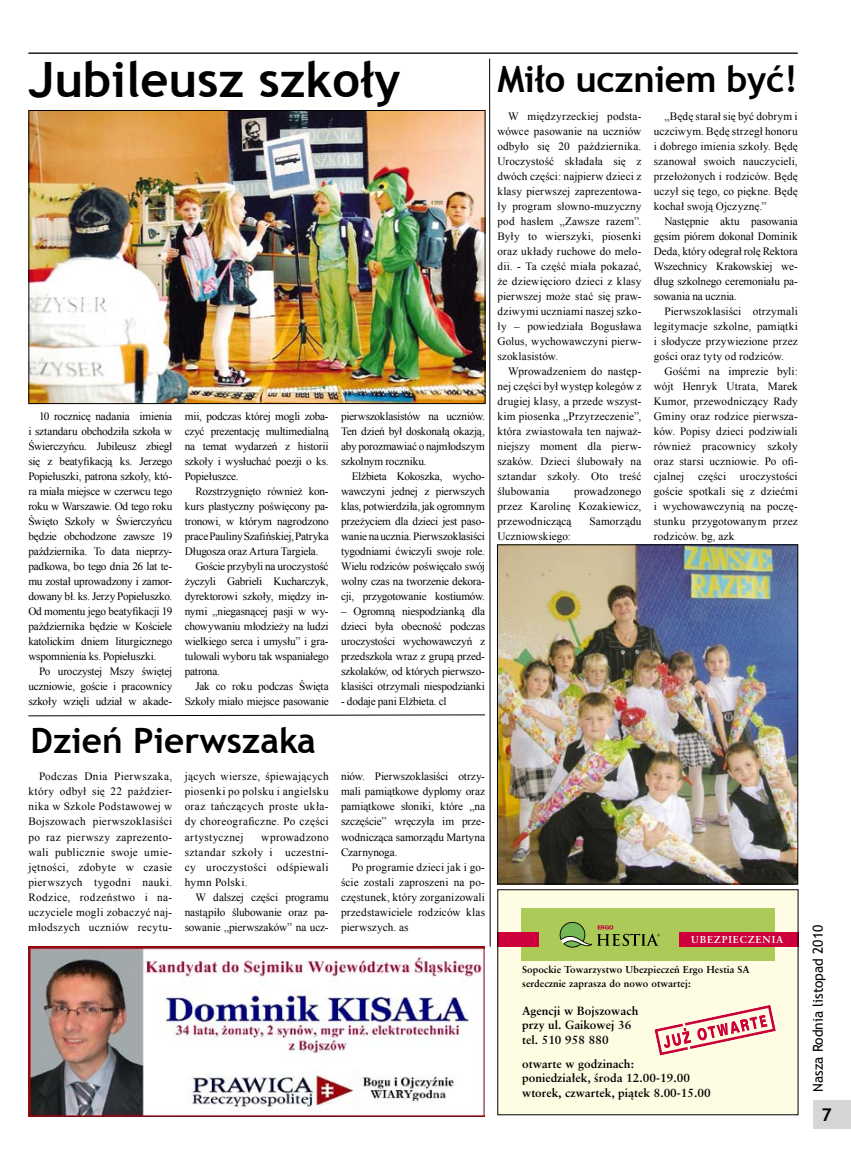
<style>
.page{position:relative;width:851px;height:1170px;background:#fff}
.page>*{position:absolute;margin:0;border:0;box-sizing:border-box;transform-origin:0 0}
.t1{font:700 48.75px "Trebuchet MS";color:#000}
.t2{font:700 36.25px "Trebuchet MS";letter-spacing:-.01em;color:#000}
.t3{font:700 35px "Trebuchet MS";color:#000}
.t4{font:13.75px "Trebuchet MS";color:#000}
.t5{font:700 11.88px/14.6px "Classical Garamond PL";color:#000}
.t6{font:11.25px/15px "Times New Roman";letter-spacing:-.005em;color:#000;text-align:justify}
.t7{font:11.25px "Times New Roman";letter-spacing:-.025em;color:#000}
.t8{font:11.25px "Times New Roman";letter-spacing:.015em;color:#000}
.t9{font:700 10.12px/13.2px "Classical Garamond PL";color:#000}
.t10{font:700 10px "Classical Garamond PL";letter-spacing:.08em;color:#fff}
</style>
<div class="page">
<div style="left:812px;top:1100px;width:38px;height:28px;background:#d5d6d7"></div>
<hr style="left:28px;top:53px;width:769px;height:1px;background:#000">
<div style="left:497px;top:889px;width:301px;height:225px;background:#fffce4"></div>
<div style="left:520px;top:908px;width:254px;height:52px;background:#acca57"></div>
<div style="left:678px;top:932px;width:120px;height:14px;background:#ce003c"></div>
<div style="left:497px;top:932px;width:41px;height:14px;background:#ce003c"></div>
<svg style="left:654px;top:1005px;width:121px;height:50px"></svg>
<svg style="left:559px;top:921px;width:100px;height:26px"></svg>
<svg style="left:28px;top:58px;width:462px;height:889px"></svg>
<img style="left:28px;top:945px;width:456px;height:171px">
<img style="left:31px;top:112px;width:452px;height:290px">
<div style="left:29px;top:110px;width:456px;height:294px;border:1px solid #000"></div>
<img style="left:499px;top:546px;width:297px;height:336px">
<div style="left:497px;top:544px;width:301px;height:340px;border:1px solid #000"></div>
<h1 class="t1" style="left:28px;top:49px;width:373px">Jubileusz szkoły</h1>
<p class="t6" style="left:28px;top:409px;width:145px;text-indent:11px">10 rocznicę nadania imienia i sztandaru obchodziła szkoła w Świerczyńcu. Jubileusz zbiegł się z beatyfikacją ks. Jerzego Popiełuszki, patrona szkoły, któ&shy;ra miała miejsce w czerwcu tego roku w Warszawie. Od tego roku Święto Szkoły w Świerczyńcu będzie obchodzone zawsze 19 października. To data nieprzy&shy;padkowa, bo tego dnia 26 lat te&shy;mu został uprowadzony i zamor&shy;dowany bł. ks. Jerzy Popiełuszko.<br>Od momentu jego beatyfikacji 19 października będzie w Kościele katolickim dniem liturgicznego wspomnienia ks. Popiełuszki.</p>
<p class="t6" style="left:28px;top:664px;width:145px;text-indent:11px">Po uroczystej Mszy świętej uczniowie, goście i pracownicy szkoły wzięli udział w akade-</p>
<p class="t6" style="left:185px;top:409px;width:145px">mii, podczas której mogli zoba&shy;czyć prezentację multimedialną na temat wydarzeń z historii szkoły i wysłuchać poezji o ks.<br>Popiełuszce.</p>
<p class="t6" style="left:195px;top:484px;width:135px">Rozstrzygnięto również kon-</p>
<p class="t6" style="left:185px;top:499px;width:145px">kurs plastyczny poświęcony pa-</p>
<p class="t6" style="left:185px;top:514px;width:145px">tronowi, w którym nagrodzono</p>
<p class="t6" style="left:185px;top:529px;width:145px">prace Pauliny Szafińskiej, Patryka</p>
<p class="t6" style="left:185px;top:544px;width:135px">Długosza oraz Artura Targiela.</p>
<p class="t6" style="left:195px;top:559px;width:135px">Goście przybyli na uroczystość</p>
<p class="t6" style="left:185px;top:574px;width:145px">życzyli Gabrieli Kucharczyk,</p>
<p class="t6" style="left:185px;top:589px;width:145px">dyrektorowi szkoły, między in-</p>
<p class="t6" style="left:185px;top:604px;width:145px">nymi „niegasnącej pasji w wy-</p>
<p class="t6" style="left:185px;top:619px;width:145px">chowywaniu młodzieży na ludzi</p>
<p class="t6" style="left:185px;top:634px;width:145px">wielkiego serca i umysłu” i gra-</p>
<p class="t6" style="left:185px;top:649px;width:145px">tulowali wyboru tak wspaniałego</p>
<p class="t6" style="left:185px;top:664px;width:37px">patrona.</p>
<p class="t6" style="left:195px;top:679px;width:135px">Jak co roku podczas Święta</p>
<p class="t6" style="left:185px;top:694px;width:145px">Szkoły miało miejsce pasowanie</p>
<h3 class="t3" style="left:30px;top:718px;width:287px">Dzień Pierwszaka</h3>
<p class="t6" style="left:28px;top:769px;width:145px;text-indent:11px">Podczas Dnia Pierwszaka, który odbył się 22 paździer&shy;nika w Szkole Podstawowej w Bojszowach pierwszoklasiści po raz pierwszy zaprezento&shy;wali publicznie swoje umie&shy;jętności, zdobyte w czasie pierwszych tygodni nauki.<br>Rodzice, rodzeństwo i na&shy;uczyciele mogli zobaczyć naj&shy;młodszych uczniów recytu-</p>
<p class="t6" style="left:185px;top:769px;width:145px">jących wiersze, śpiewających piosenki po polsku i angielsku oraz tańczących proste ukła&shy;dy choreograficzne. Po części artystycznej</p>
<p class="t6" style="left:185px;top:829px;width:145px;text-indent:77px">wprowadzono sztandar szkoły i uczestni&shy;cy uroczystości odśpiewali hymn Polski.</p>
<p class="t6" style="left:185px;top:889px;width:145px;text-indent:11px">W dalszej części programu nastąpiło ślubowanie oraz pa&shy;sowanie „pierwszaków” na ucz-</p>
<p class="t6" style="left:341px;top:409px;width:145px">pierwszoklasistów na uczniów.<br>Ten dzień był doskonałą okazją, aby porozmawiać o najmłodszym szkolnym roczniku.</p>
<p class="t6" style="left:341px;top:469px;width:145px;text-indent:11px">Elżbieta Kokoszka, wycho&shy;wawczyni jednej z pierwszych klas, potwierdziła, jak ogromnym przeżyciem dla dzieci jest paso&shy;wanie na ucznia. Pierwszoklasiści tygodniami ćwiczyli swoje role.<br>Wielu rodziców poświęcało swój wolny czas na tworzenie dekora&shy;cji, przygotowanie kostiumów.</p>
<p class="t6" style="left:341px;top:604px;width:145px">– Ogromną niespodzianką dla dzieci była obecność podczas uroczystości wychowawczyń z przedszkola wraz z grupą przed&shy;szkolaków, od których pierwszo&shy;klasiści otrzymali niespodzianki</p>
<p class="t7" style="left:341px;top:694px;width:107px">- dodaje pani Elżbieta. cl</p>
<p class="t6" style="left:341px;top:769px;width:145px">niów. Pierwszoklasiści otrzy&shy;mali pamiątkowe dyplomy oraz pamiątkowe słoniki, które „na szczęście” wręczyła im prze&shy;wodnicząca samorządu Martyna Czarnynoga.</p>
<p class="t6" style="left:341px;top:859px;width:145px;text-indent:11px">Po programie dzieci jak i go&shy;ście zostali zaproszeni na po&shy;częstunek, który zorganizowali przedstawiciele rodziców klas pierwszych. as</p>
<h2 class="t2" style="left:497px;top:56px;width:302px">Miło uczniem być!</h2>
<p class="t6" style="left:497px;top:109px;width:145px;text-indent:11px">W międzyrzeckiej podsta&shy;wówce pasowanie na uczniów odbyło się 20 października.<br>Uroczystość składała się z dwóch części: najpierw dzieci z klasy pierwszej zaprezentowa&shy;ły program słowno-muzyczny pod hasłem „Zawsze razem”.<br>Były to wierszyki, piosenki oraz układy ruchowe do melo&shy;dii. - Ta część miała pokazać, że dziewięcioro dzieci z klasy pierwszej może stać się praw&shy;dziwymi uczniami naszej szko&shy;ły – powiedziała Bogusława Golus, wychowawczyni pierw&shy;szoklasistów.</p>
<p class="t6" style="left:497px;top:364px;width:145px;text-indent:11px">Wprowadzeniem do następ&shy;nej części był występ kolegów z drugiej klasy, a przede wszyst&shy;kim piosenka „Przyrzeczenie”, która zwiastowała ten najważ&shy;niejszy moment dla pierw&shy;szaków. Dzieci ślubowały na sztandar szkoły. Oto treść ślubowania</p>
<p class="t6" style="left:497px;top:484px;width:145px;text-indent:77px">prowadzonego przez Karolinę Kozakiewicz, przewodniczącą</p>
<p class="t8" style="left:589px;top:514px;width:53px">Samorządu</p>
<p class="t6" style="left:497px;top:529px;width:75px">Uczniowskiego:</p>
<p class="t6" style="left:653px;top:109px;width:145px;text-indent:11px">„Będę starał się być dobrym i uczciwym. Będę strzegł honoru i dobrego imienia szkoły. Będę szanował swoich nauczycieli, przełożonych i rodziców. Będę uczył się tego, co piękne. Będę kochał swoją Ojczyznę.”</p>
<p class="t6" style="left:653px;top:214px;width:145px;text-indent:11px">Następnie aktu pasowania gęsim piórem dokonał Dominik Deda, który odegrał rolę Rektora Wszechnicy Krakowskiej we&shy;dług szkolnego ceremoniału pa&shy;sowania na ucznia.</p>
<p class="t6" style="left:653px;top:304px;width:145px;text-indent:11px">Pierwszoklasiści otrzymali legitymacje szkolne, pamiątki i słodycze przywiezione przez gości oraz tyty od rodziców.</p>
<p class="t6" style="left:653px;top:364px;width:145px;text-indent:11px">Gośćmi na imprezie byli: wójt Henryk Utrata, Marek Kumor, przewodniczący Rady Gminy oraz rodzice pierwsza&shy;ków. Popisy dzieci podziwiali również pracownicy szkoły oraz starsi uczniowie. Po ofi&shy;cjalnej części uroczystości goście spotkali się z dziećmi i wychowawczynią na poczę&shy;stunku przygotowanym przez rodziców. bg, azk</p>
<p class="t10" style="left:691px;top:933px;width:94px">UBEZPIECZENIA</p>
<p class="t9" style="left:522px;top:963px;width:229px">Sopockie Towarzystwo Ubezpieczeƒ Ergo Hestia SA serdecznie zaprasza do nowo otwartej:</p>
<p class="t5" style="left:522px;top:1002px;width:118px">Agencji w Bojszowach przy ul. Gaikowej 36 tel. 510 958 880</p>
<p class="t5" style="left:522px;top:1055px;width:190px">otwarte w godzinach:<br>poniedzia∏ek, Êroda 12.00-19.00 wtorek, czwartek, piàtek 8.00-15.00</p>
<p class="t4" style="left:809px;top:1091px;width:168px;rotate:-90deg">Nasza Rodnia listopad 2010</p>
</div>
